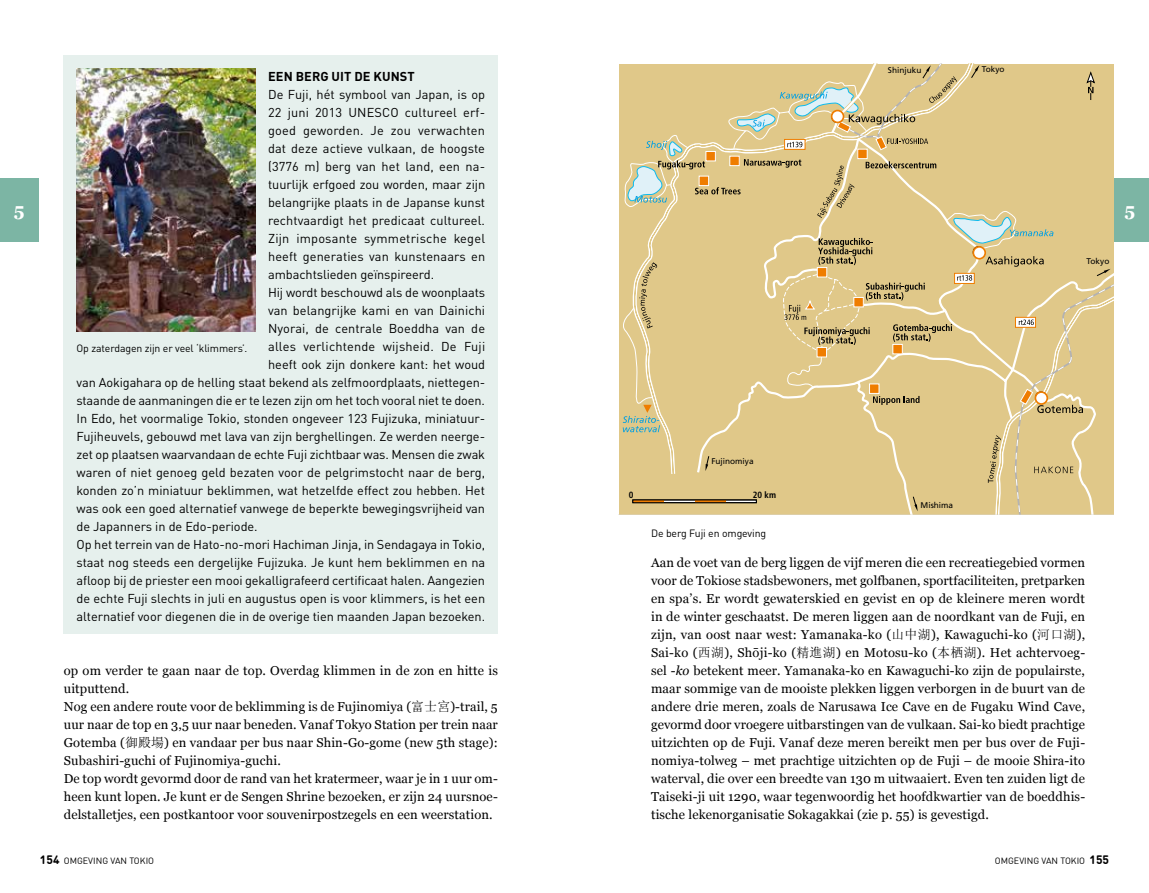
<style>
.page{position:relative;width:1149px;height:893px;background:#fff}
.page>*{position:absolute;margin:0;border:0;box-sizing:border-box;transform-origin:0 0}
.t1{font:700 18px "Georgia";color:#fff}
.t2{font:12.9px/18px "Georgia";letter-spacing:.01em;color:#000}
.t3{font:12.75px "DIN Pro";letter-spacing:-.005em;color:#000}
.t4{font:12.75px "DIN Pro";letter-spacing:.015em;color:#000}
.t5{font:700 12.75px "DIN Pro";letter-spacing:.005em;color:#000}
.t6{font:700 12px "DIN Round Offc";color:#000}
.t7{font:10.5px "DIN Pro";letter-spacing:-.01em;color:#000}
.t8{font:9px "DIN Round Offc";color:#000}
.t9{font:700 condensed 9px "Frutiger";color:#000}
.t10{font:8.25px "Frutiger";color:#000}
.s1{font-family:"Sim Sun"}
.s2{font-style:italic}
.s3{font-weight:700;font-size:12px}
</style>
<div class="page">
<div style="left:1110px;top:179px;width:38px;height:63px;background:#7cb5a4"></div>
<div style="left:0;top:179px;width:38px;height:63px;background:#7cb5a4"></div>
<div style="left:64px;top:55px;width:433px;height:579px;background:#e6f0ed"></div>
<img style="left:77px;top:68px;width:178px;height:264px">
<svg style="left:618px;top:64px;width:495px;height:451px"></svg>
<p class="t10" style="left:887px;top:65px;width:35px">Shinjuku</p>
<p class="t10" style="left:981px;top:64px;width:24px">Tokyo</p>
<p class="t5" style="left:268px;top:66px;width:148px">EEN BERG UIT DE KUNST</p>
<p class="t3" style="left:268px;top:84px;width:218px">De Fuji, hét symbool van Japan, is op</p>
<p class="t3" style="left:268px;top:102px;width:218px">22 juni 2013 UNESCO cultureel erf-</p>
<p class="t4" style="left:268px;top:120px;width:218px">goed geworden. Je zou verwachten</p>
<p class="t3" style="left:268px;top:138px;width:218px">dat deze actieve vulkaan, de hoogste</p>
<p class="t3" style="left:268px;top:156px;width:218px">(3776 m) berg van het land, een na-</p>
<p class="t3" style="left:268px;top:174px;width:218px">tuurlijk erfgoed zou worden, maar zijn</p>
<p class="t3" style="left:268px;top:192px;width:218px">belangrijke plaats in de Japanse kunst</p>
<p class="t3" style="left:268px;top:210px;width:218px">rechtvaardigt het predicaat cultureel.</p>
<p class="t4" style="left:268px;top:228px;width:218px">Zijn imposante symmetrische kegel</p>
<p class="t3" style="left:268px;top:246px;width:218px">heeft generaties van kunstenaars en</p>
<p class="t3" style="left:268px;top:264px;width:167px">ambachtslieden geïnspireerd.</p>
<p class="t3" style="left:268px;top:282px;width:218px">Hij wordt beschouwd als de woonplaats</p>
<p class="t3" style="left:268px;top:300px;width:218px">van belangrijke kami en van Dainichi</p>
<p class="t3" style="left:268px;top:318px;width:218px">Nyorai, de centrale Boeddha van de</p>
<p class="t4" style="left:268px;top:336px;width:218px">alles verlichtende wijsheid. De Fuji</p>
<p class="t3" style="left:268px;top:354px;width:218px">heeft ook zijn donkere kant: het woud</p>
<p class="t3" style="left:77px;top:372px;width:410px">van Aokigahara op de helling staat bekend als zelfmoordplaats, niettegen-</p>
<p class="t3" style="left:77px;top:390px;width:409px">staande de aanmaningen die er te lezen zijn om het toch vooral niet te doen.</p>
<p class="t3" style="left:77px;top:408px;width:410px">In Edo, het voormalige Tokio, stonden ongeveer 123 Fujizuka, miniatuur-</p>
<p class="t3" style="left:77px;top:426px;width:410px">Fujiheuvels, gebouwd met lava van zijn berghellingen. Ze werden neerge-</p>
<p class="t3" style="left:77px;top:444px;width:410px">zet op plaatsen waarvandaan de echte Fuji zichtbaar was. Mensen die zwak</p>
<p class="t3" style="left:77px;top:462px;width:410px">waren of niet genoeg geld bezaten voor de pelgrimstocht naar de berg,</p>
<p class="t3" style="left:77px;top:480px;width:409px">konden zo’n miniatuur beklimmen, wat hetzelfde effect zou hebben. Het</p>
<p class="t3" style="left:77px;top:498px;width:410px">was ook een goed alternatief vanwege de beperkte bewegingsvrijheid van</p>
<p class="t3" style="left:77px;top:516px;width:182px">de Japanners in de Edo-periode.</p>
<p class="t3" style="left:77px;top:534px;width:410px">Op het terrein van de Hato-no-mori Hachiman Jinja, in Sendagaya in Tokio,</p>
<p class="t3" style="left:77px;top:552px;width:410px">staat nog steeds een dergelijke Fujizuka. Je kunt hem beklimmen en na</p>
<p class="t3" style="left:77px;top:570px;width:410px">afloop bij de priester een mooi gekalligrafeerd certificaat halen. Aangezien</p>
<p class="t3" style="left:77px;top:588px;width:410px">de echte Fuji slechts in juli en augustus open is voor klimmers, is het een</p>
<p class="t3" style="left:77px;top:606px;width:410px">alternatief voor diegenen die in de overige tien maanden Japan bezoeken.</p>
<h1 class="t1" style="left:14px;top:198px;width:12px">5</h1>
<h1 class="t1" style="left:1124px;top:198px;width:12px">5</h1>
<p class="t10" style="left:1086px;top:256px;width:24px">Tokyo</p>
<p class="t7" style="left:77px;top:340px;width:172px">Op zaterdagen zijn er veel ‘klimmers’.</p>
<p class="t10" style="left:711px;top:456px;width:44px">Fujinomiya</p>
<p class="t9" style="left:628px;top:490px;width:6px">0</p>
<p class="t9" style="left:752px;top:490px;width:25px">20 km</p>
<p class="t7" style="left:651px;top:524px;width:117px">De berg Fuji en omgeving</p>
<p class="t10" style="left:920px;top:500px;width:34px">Mishima</p>
<p class="t2" style="left:651px;top:554px;width:435px;text-align:justify">Aan de voet van de berg liggen de vijf meren die een recreatiegebied vormen voor de Tokiose stadsbewoners, met golfbanen, sportfaciliteiten, pretparken en spa’s. Er wordt gewaterskied en gevist en op de kleinere meren wordt in de winter geschaatst. De meren liggen aan de noordkant van de Fuji, en zijn, van oost naar west: Yamanaka-ko (<span class="s1">山中湖</span>), Kawaguchi-ko (<span class="s1">河口湖</span>), Sai-ko (<span class="s1">西湖</span>), Shōji-ko (<span class="s1">精進湖</span>) en Motosu-ko (<span class="s1">本栖湖</span>). Het achtervoeg&shy;sel -<span class="s2">ko</span> betekent meer. Yamanaka-ko en Kawaguchi-ko zijn de populairste, maar sommige van de mooiste plekken liggen verborgen in de buurt van de andere drie meren, zoals de Narusawa Ice Cave en de Fugaku Wind Cave, gevormd door vroegere uitbarstingen van de vulkaan. Sai-ko biedt prachtige uitzichten op de Fuji. Vanaf deze meren bereikt men per bus over de Fuji&shy;nomiya-tolweg – met prachtige uitzichten op de Fuji – de mooie Shira-ito waterval, die over een breedte van 130 m uitwaaiert. Even ten zuiden ligt de Taiseki-ji uit 1290, waar tegenwoordig het hoofdkwartier van de boeddhis&shy;tische lekenorganisatie Sokagakkai (zie p. 55) is gevestigd.</p>
<p class="t2" style="left:64px;top:662px;width:435px">op om verder te gaan naar de top. Overdag klimmen in de zon en hitte is uitputtend.<br>Nog een andere route voor de beklimming is de Fujinomiya (<span class="s1">富士宮</span>)-trail, 5 uur naar de top en 3,5 uur naar beneden. Vanaf Tokyo Station per trein naar Gotemba (<span class="s1">御殿場</span>) en vandaar per bus naar Shin-Go-gome (new 5th stage):<br>Subashiri-guchi of Fujinomiya-guchi.<br>De top wordt gevormd door de rand van het kratermeer, waar je in 1 uur om&shy;heen kunt lopen. Je kunt er de Sengen Shrine bezoeken, er zijn 24 uursnoe&shy;delstalletjes, een postkantoor voor souvenirpostzegels en een weerstation.</p>
<p class="t8" style="left:40px;top:855px;width:116px"><span class="s3">154</span> OMGEVING VAN TOKIO</p>
<p class="t6" style="left:1089px;top:852px;width:21px">155</p>
<p class="t8" style="left:994px;top:855px;width:92px">OMGEVING VAN TOKIO</p>
</div>
